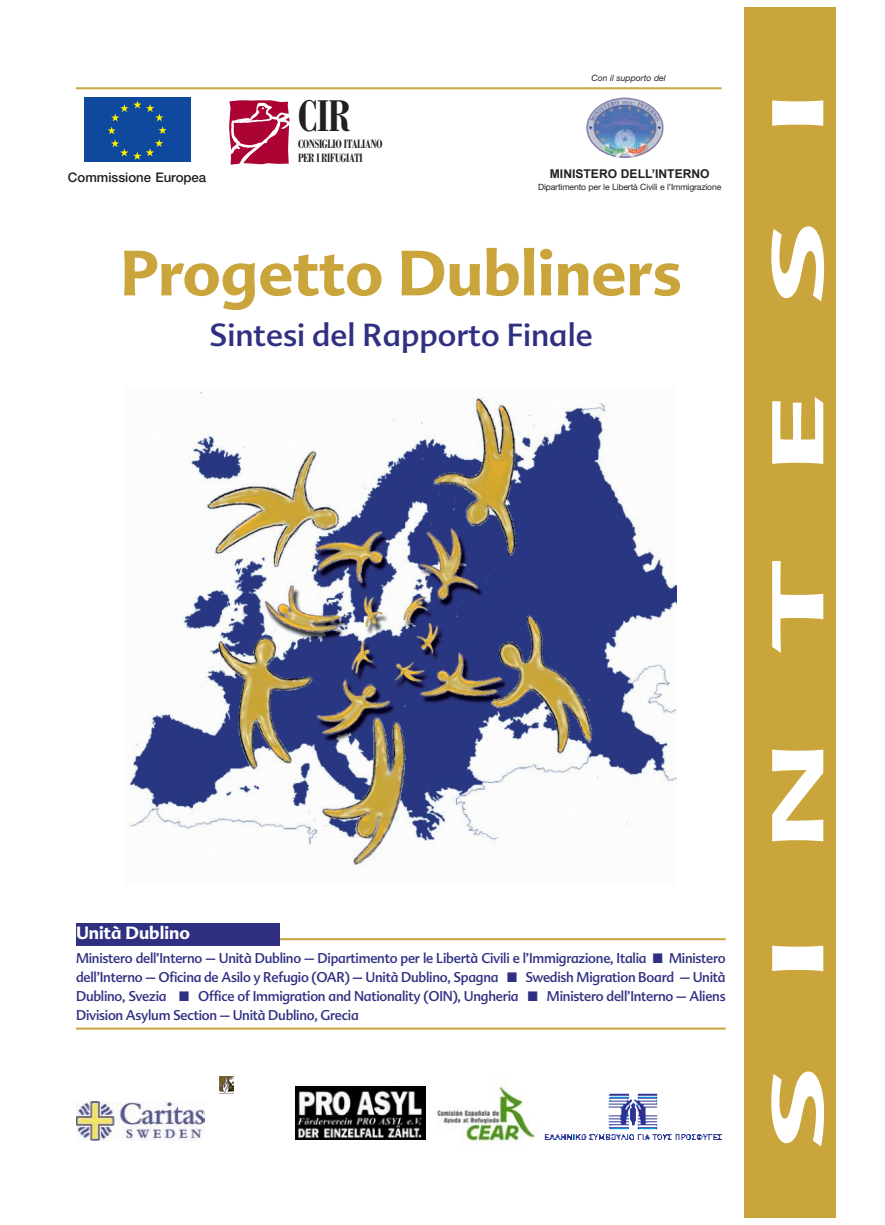
<style>
.page{position:relative;width:885px;height:1225px;background:#fff}
.page>*{position:absolute;margin:0;border:0;box-sizing:border-box;transform-origin:0 0}
.t1{font:700 71.2px "Advert";letter-spacing:.605em;color:#fff;scale:2.01 1}
.t2{font:700 62.2px "Advert";color:#caa53b}
.t3{font:700 condensed 47.4px "Bodoni Std";color:#231f20;scale:.9 1}
.t4{font:31.2px "Advert";color:#303083}
.t5{font:700 17.2px "Advert";color:#fff}
.t6{font:13.8px/19px "Advert";letter-spacing:-.02em;color:#303083;text-align:justify;scale:.95 1}
.t7{font:500 13.2px "Helvetica Neue LT Std";color:#231f20}
.t8{font:700 condensed 12.8px/13.8px "Bodoni Std";letter-spacing:-.02em;color:#231f20;scale:.9 1}
.t9{font:700 12.2px "Arial";color:#231f20}
.t10{font:8.6px "Helvetica Neue LT Std";letter-spacing:-.015em;color:#231f20}
.t11{font:italic 8.6px "Helvetica Neue LT Std";color:#231f20}
</style>
<div class="page">
<div style="left:744px;top:7px;width:91px;height:1210px;background:#caa53b"></div>
<div style="left:84px;top:97px;width:106px;height:65px;background:#0f499d"></div>
<svg style="left:229px;top:100px;width:60px;height:65px;background:#be3c61"></svg>
<img style="left:129px;top:391px;width:547px;height:477px">
<img style="left:586px;top:98px;width:77px;height:60px;border-radius:50%">
<hr style="left:76px;top:87px;width:645px;height:2px;background:#caa53b">
<img style="left:76px;top:1102px;width:128px;height:38px">
<img style="left:219px;top:1076px;width:15px;height:17px">
<img style="left:296px;top:1086px;width:129px;height:53px">
<img style="left:436px;top:1083px;width:100px;height:68px">
<img style="left:544px;top:1093px;width:178px;height:46px">
<hr style="left:76px;top:1027px;width:649px;height:2px;background:#caa53b">
<hr style="left:76px;top:938px;width:649px;height:2px;background:#caa53b">
<div style="left:76px;top:923px;width:203px;height:22px;background:#303083"></div>
<p class="t7" style="left:68px;top:173px;width:140px">Commissione Europea</p>
<h3 class="t3" style="left:298px;top:100px;width:59px">CIR</h3>
<p class="t8" style="left:298px;top:139px;width:95px">CONSIGLIO ITALIANO<br>PER I RIFUGIATI</p>
<p class="t11" style="left:591px;top:75px;width:76px">Con il supporto del</p>
<p class="t9" style="left:550px;top:167px;width:161px">MINISTERO DELL’INTERNO</p>
<p class="t10" style="left:538px;top:184px;width:185px">Dipartimento per le Libertà Civili e l’Immigrazione</p>
<h2 class="t2" style="left:120px;top:237px;width:562px">Progetto Dubliners</h2>
<h3 class="t4" style="left:209px;top:317px;width:385px">Sintesi del Rapporto Finale</h3>
<p class="t5" style="left:76px;top:923px;width:115px">Unità Dublino</p>
<p class="t6" style="left:76px;top:948px;width:685px">Ministero dell’Interno – Unità Dublino – Dipartimento per le Libertà Civili e l’Immigrazione, Italia ■ Ministero dell’Interno – Oficina de Asilo y Refugio (OAR) – Unità Dublino, Spagna ■ Swedish Migration Board – Unità Dublino, Svezia ■ Office of Immigration and Nationality (OIN), Ungheria ■ Ministero dell’Interno – Aliens Division Asylum Section – Unità Dublino, Grecia</p>
<h1 class="t1" style="left:757px;top:1151px;width:528px;rotate:-90deg">SINTESI</h1>
</div>
